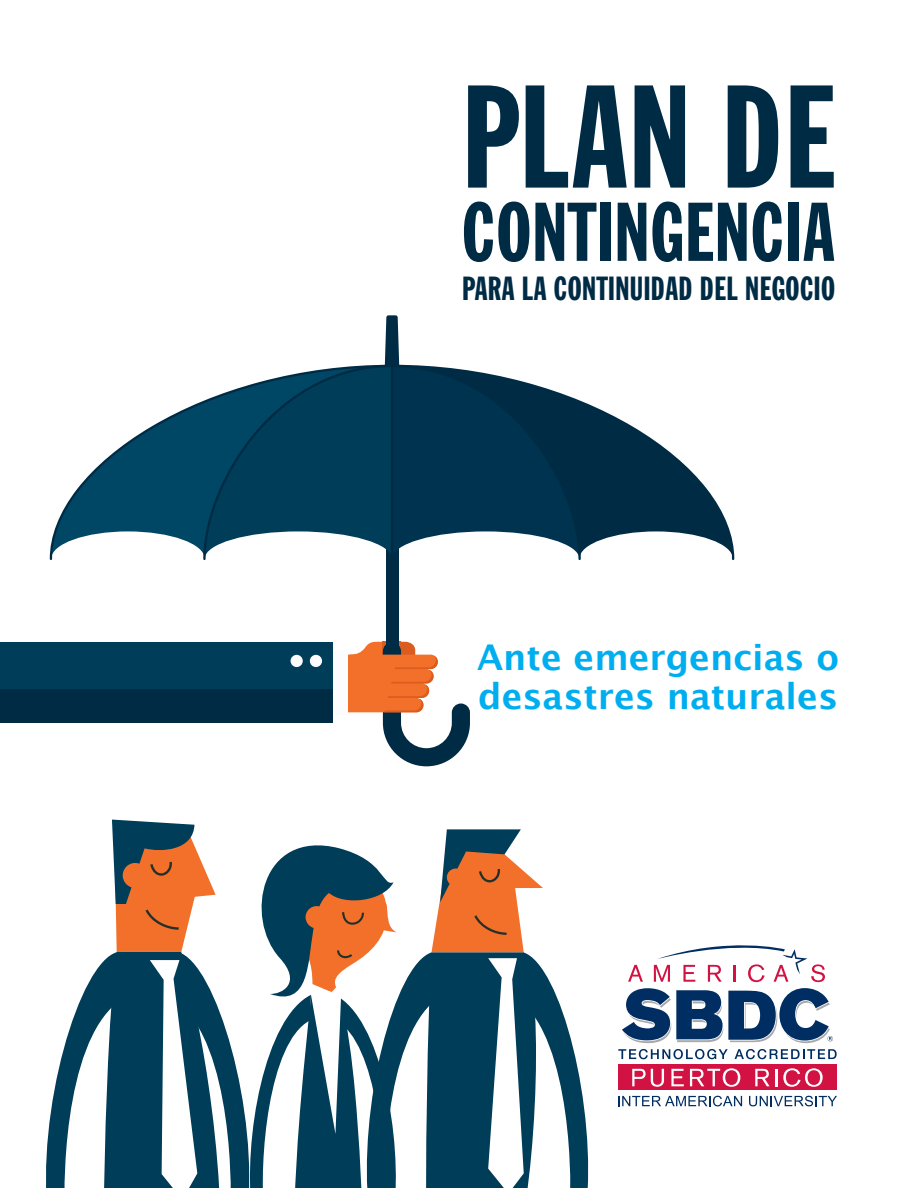
<style>
.page{position:relative;width:918px;height:1188px;background:#fff}
.page>*{position:absolute;margin:0;border:0;box-sizing:border-box;transform-origin:0 0}
.t1{font:143.55px "Franklin Gothic Extra Cond";color:#002b45}
.t2{font:81.75px "Franklin Gothic Extra Cond";color:#002b45}
.t3{font:700 35.55px/39px "Lucida Grande";color:#00aeef}
.t4{font:32.85px "Franklin Gothic Extra Cond";letter-spacing:.015em;color:#002b45}
</style>
<div class="page">
<svg style="left:618px;top:1049px;width:110px;height:10px"></svg>
<svg style="left:735px;top:1049px;width:102px;height:10px"></svg>
<svg style="left:618px;top:1096px;width:124px;height:10px"></svg>
<svg style="left:749px;top:1096px;width:88px;height:10px"></svg>
<div style="left:618px;top:1065px;width:219px;height:25px;background:#d21242"></div>
<svg style="left:628px;top:965px;width:15px;height:17px"></svg>
<svg style="left:654px;top:945px;width:171px;height:37px"></svg>
<svg style="left:622px;top:988px;width:211px;height:55px"></svg>
<svg style="left:632px;top:1069px;width:32px;height:18px"></svg>
<svg style="left:671px;top:1069px;width:13px;height:17px"></svg>
<svg style="left:690px;top:1068px;width:50px;height:19px"></svg>
<svg style="left:755px;top:1069px;width:22px;height:17px"></svg>
<svg style="left:783px;top:1068px;width:40px;height:19px"></svg>
<div style="left:386px;top:438px;width:12px;height:223px;background:#002b45"></div>
<svg style="left:379px;top:315px;width:26px;height:50px"></svg>
<svg style="left:50px;top:401px;width:684px;height:159px"></svg>
<svg style="left:203px;top:365px;width:378px;height:195px"></svg>
<svg style="left:348px;top:641px;width:122px;height:125px"></svg>
<div style="left:0;top:642px;width:333px;height:81px;background:#003d59"></div>
<div style="left:0;top:690px;width:333px;height:33px;background:#002b45"></div>
<div style="left:310px;top:655px;width:12px;height:12px;background:#fcfcff;border-radius:50%"></div>
<div style="left:291px;top:655px;width:12px;height:12px;background:#fcfcff;border-radius:50%"></div>
<svg style="left:46px;top:820px;width:543px;height:368px"></svg>
<h1 class="t1" style="left:462px;top:60px;width:314px">PLAN DE</h1>
<h2 class="t2" style="left:462px;top:188px;width:32px">CONTINGENCIA</h2>
<p class="t4" style="left:462px;top:271px;width:375px">PARA LA CONTINUIDAD DEL NEGOCIO</p>
<p class="t3" style="left:477px;top:637px;width:363px">Ante emergencias o desastres naturales</p>
</div>
